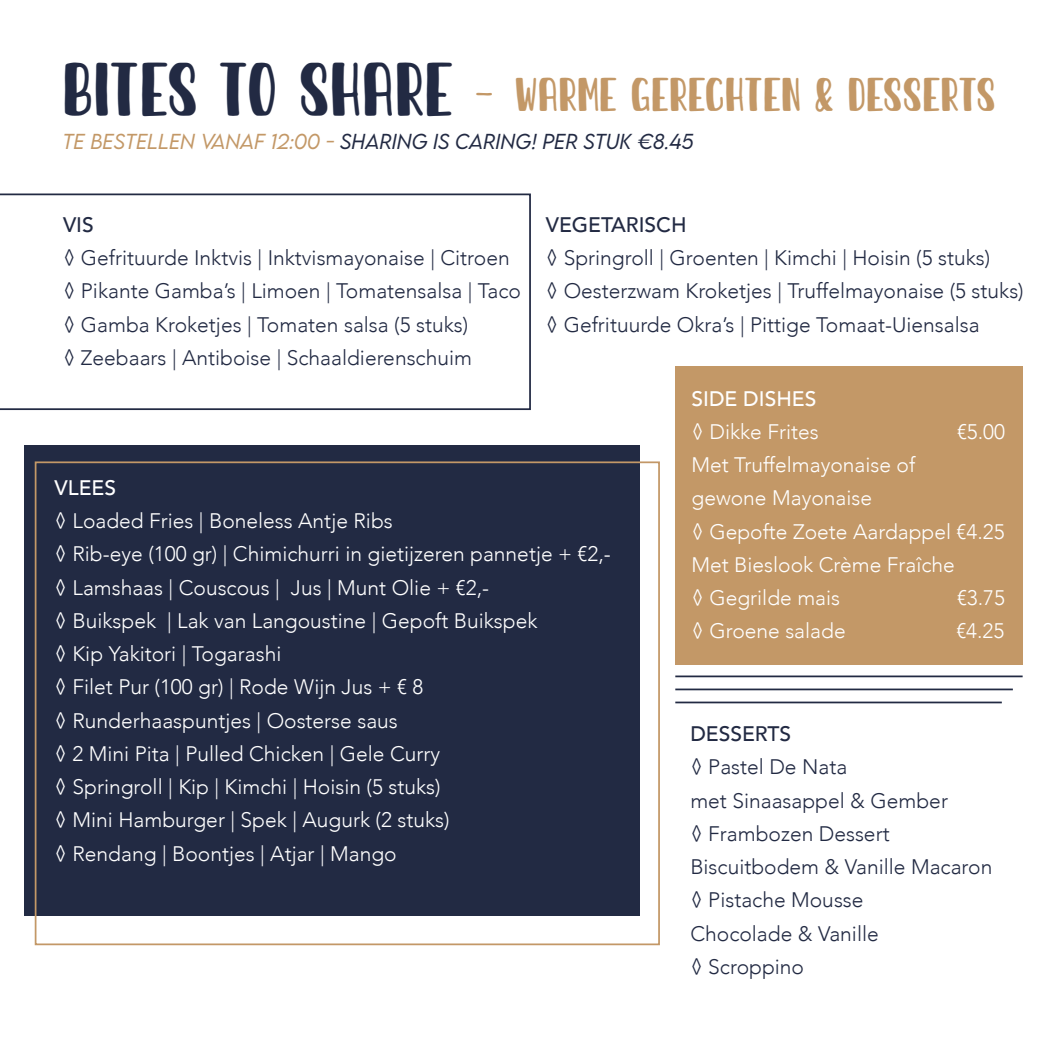
<style>
.page{position:relative;width:1042px;height:1042px;background:#fff}
.page>*{position:absolute;margin:0;border:0;box-sizing:border-box;transform-origin:0 0}
.t1{font:26.25px "Sunday Best";color:#c39867}
.t2{font:300 21px/33.2px "Avenir";color:#fff}
.t3{font:300 21px/33.2px "Avenir";color:#222a43}
.t4{font:500 21px "Avenir";color:#222a43}
.t5{font:500 21px "Avenir";color:#fff}
.t6{font:italic 300 19.25px "LEMONMILK";color:#222a43}
.s1{font-size:42px;color:#222a43}
.s2{color:#c39867}
</style>
<div class="page">
<div style="left:675px;top:366px;width:347px;height:299px;background:#c39867"></div>
<svg style="left:0;top:193px;width:531px;height:217px"></svg>
<div style="left:25px;top:445px;width:615px;height:470px;background:#222a43"></div>
<svg style="left:34px;top:461px;width:626px;height:485px"></svg>
<hr style="left:675px;top:675px;width:347px;height:2px;background:#222a43">
<hr style="left:675px;top:688px;width:338px;height:2px;background:#222a43">
<hr style="left:675px;top:701px;width:327px;height:2px;background:#222a43">
<p class="t1" style="left:63px;top:79px;width:935px"><span class="s1">BITES TO SHARE</span> - WARME GERECHTEN &amp; DESSERTS</p>
<p class="t6" style="left:63px;top:129px;width:632px"><span class="s2">TE BESTELLEN VANAF 12:00 -</span> SHARING IS CARING! PER STUK €8.45</p>
<p class="t4" style="left:63px;top:206px;width:32px">VIS</p>
<p class="t3" style="left:63px;top:241px;width:460px">◊ Gefrituurde Inktvis | Inktvismayonaise | Citroen ◊ Pikante Gamba’s | Limoen | Tomatensalsa | Taco ◊ Gamba Kroketjes | Tomaten salsa (5 stuks)<br>◊ Zeebaars | Antiboise | Schaaldierenschuim</p>
<p class="t4" style="left:546px;top:206px;width:142px">VEGETARISCH</p>
<p class="t3" style="left:546px;top:241px;width:479px">◊ Springroll | Groenten | Kimchi | Hoisin (5 stuks)<br>◊ Oesterzwam Kroketjes | Truffelmayonaise (5 stuks) ◊ Gefrituurde Okra’s | Pittige Tomaat-Uiensalsa</p>
<p class="t5" style="left:55px;top:469px;width:63px">VLEES</p>
<p class="t2" style="left:55px;top:504px;width:558px">◊ Loaded Fries | Boneless Antje Ribs<br>◊ Rib-eye (100 gr) | Chimichurri in gietijzeren pannetje + €2,- ◊ Lamshaas | Couscous | Jus | Munt Olie + €2,-<br>◊ Buikspek | Lak van Langoustine | Gepoft Buikspek<br>◊ Kip Yakitori | Togarashi<br>◊ Filet Pur (100 gr) | Rode Wijn Jus + € 8<br>◊ Runderhaaspuntjes | Oosterse saus<br>◊ 2 Mini Pita | Pulled Chicken | Gele Curry<br>◊ Springroll | Kip | Kimchi | Hoisin (5 stuks)<br>◊ Mini Hamburger | Spek | Augurk (2 stuks)<br>◊ Rendang | Boontjes | Atjar | Mango</p>
<p class="t5" style="left:691px;top:380px;width:126px">SIDE DISHES</p>
<p class="t2" style="left:691px;top:415px;width:129px">◊ Dikke Frites</p>
<p class="t2" style="left:957px;top:415px;width:50px">€5.00</p>
<p class="t2" style="left:691px;top:448px;width:315px">Met Truffelmayonaise of<br>gewone Mayonaise<br>◊ Gepofte Zoete Aardappel €4.25<br>Met Bieslook Crème Fraîche<br>◊ Gegrilde mais</p>
<p class="t2" style="left:957px;top:581px;width:50px">€3.75</p>
<p class="t2" style="left:691px;top:614px;width:156px">◊ Groene salade</p>
<p class="t2" style="left:956px;top:614px;width:50px">€4.25</p>
<p class="t4" style="left:690px;top:715px;width:102px">DESSERTS</p>
<p class="t3" style="left:690px;top:750px;width:303px">◊ Pastel De Nata<br>met Sinaasappel &amp; Gember<br>◊ Frambozen Dessert<br>Biscuitbodem &amp; Vanille Macaron ◊ Pistache Mousse<br>Chocolade &amp; Vanille<br>◊ Scroppino</p>
</div>
